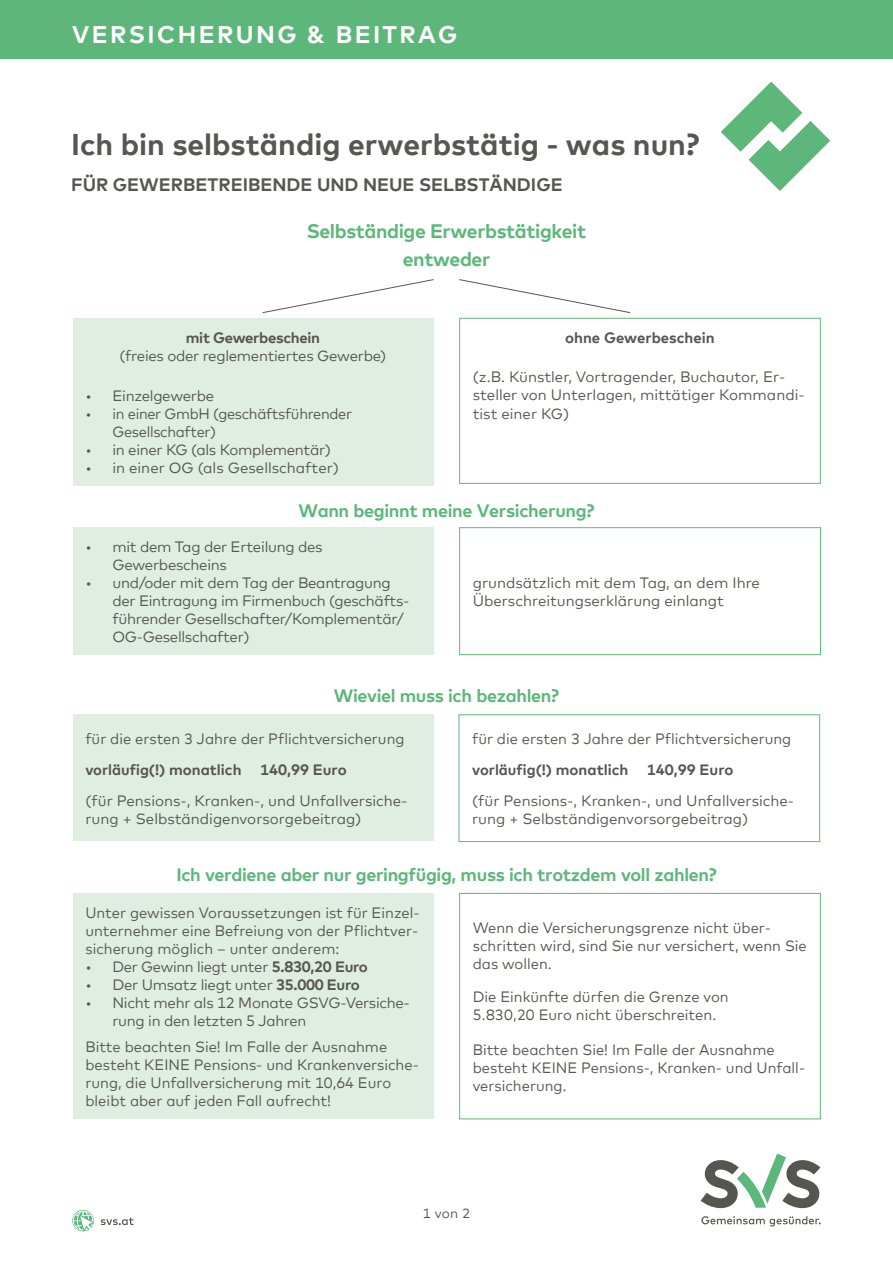
<style>
.page{position:relative;width:893px;height:1263px;background:#fff}
.page>*{position:absolute;margin:0;border:0;box-sizing:border-box;transform-origin:0 0}
.t1{font:700 30px "Mark Offc Pro";color:#575651}
.t2{font:700 24px "Mark Offc Pro";letter-spacing:.1em;color:#fff}
.t3{font:700 19.5px/28px "Mark Offc Pro";letter-spacing:-.02em;color:#5db77a;text-align:center}
.t4{font:700 18px "Mark Offc Pro";letter-spacing:-.02em;color:#5db77a}
.t5{font:700 18px "Mark Offc Pro";color:#575651}
.t6{font:15px/18px "Mark Offc Pro";color:#575651}
.t7{font:15px/18px "Mark Offc Pro";letter-spacing:-.02em;color:#575651}
.t8{font:700 15px "Mark Offc Pro";color:#575651}
.t9{font:700 15px "Mark Offc Pro";letter-spacing:-.02em;color:#575651}
.t10{font:13.5px "Mark Offc Pro";color:#575651}
.s1{font-weight:700}
</style>
<div class="page">
<div style="left:73px;top:318px;width:360px;height:168px;background:#dfeee0"></div>
<div style="left:73px;top:528px;width:361px;height:127px;background:#dfeee0"></div>
<div style="left:73px;top:714px;width:360px;height:127px;background:#dfeee0"></div>
<div style="left:73px;top:893px;width:360px;height:226px;background:#dfeee0"></div>
<div style="left:459px;top:318px;width:362px;height:166px;border:1px solid #5db77a"></div>
<div style="left:459px;top:527px;width:362px;height:128px;border:1px solid #5db77a"></div>
<div style="left:459px;top:714px;width:361px;height:128px;border:1px solid #5db77a"></div>
<div style="left:459px;top:893px;width:362px;height:226px;border:1px solid #5db77a"></div>
<svg style="left:262px;top:279px;width:172px;height:34px"></svg>
<svg style="left:459px;top:279px;width:172px;height:34px"></svg>
<div style="left:0;top:0;width:893px;height:59px;background:#5db77a"></div>
<svg style="left:721px;top:82px;width:109px;height:109px"></svg>
<svg style="left:701px;top:1153px;width:119px;height:56px"></svg>
<svg style="left:701px;top:1216px;width:120px;height:10px"></svg>
<svg style="left:72px;top:1210px;width:22px;height:21px"></svg>
<svg style="left:101px;top:1217px;width:33px;height:8px"></svg>
<h2 class="t2" style="left:72px;top:16px;width:387px">VERSICHERUNG &amp; BEITRAG</h2>
<h1 class="t1" style="left:71px;top:122px;width:630px">Ich bin selbständig erwerbstätig - was nun?</h1>
<p class="t5" style="left:71px;top:171px;width:493px">FÜR GEWERBETREIBENDE UND NEUE SELBSTÄNDIGE</p>
<h3 class="t3" style="left:307px;top:215px;width:281px">Selbständige Erwerbstätigkeit entweder</h3>
<p class="t9" style="left:186px;top:326px;width:136px">mit Gewerbeschein</p>
<p class="t7" style="left:119px;top:345px;width:268px">(freies oder reglementiertes Gewerbe)</p>
<p class="t7" style="left:85px;top:386px;width:130px">• Einzelgewerbe</p>
<p class="t7" style="left:112px;top:404px;width:241px;text-indent:-27px">• in einer GmbH (geschäftsführender<br>Gesellschafter)</p>
<p class="t7" style="left:85px;top:440px;width:247px">• in einer KG (als Komplementär)</p>
<p class="t6" style="left:85px;top:458px;width:255px">• in einer OG (als Gesellschafter)</p>
<p class="t8" style="left:565px;top:326px;width:151px">ohne Gewerbeschein</p>
<p class="t6" style="left:473px;top:367px;width:333px">(z.B. Künstler, Vortragender, Buchautor, Er&shy;steller von Unterlagen, mittätiger Kommandi&shy;tist einer KG)</p>
<p class="t4" style="left:298px;top:497px;width:298px">Wann beginnt meine Versicherung?</p>
<p class="t7" style="left:112px;top:537px;width:212px;text-indent:-27px">• mit dem Tag der Erteilung des<br>Gewerbescheins</p>
<p class="t7" style="left:112px;top:573px;width:299px;text-indent:-27px">• und/oder mit dem Tag der Beantragung der Eintragung im Firmenbuch (geschäfts&shy;führender Gesellschafter/Komplementär/ OG-Gesellschafter)</p>
<p class="t6" style="left:473px;top:573px;width:289px">grundsätzlich mit dem Tag, an dem Ihre<br>Überschreitungserklärung einlangt</p>
<p class="t4" style="left:334px;top:682px;width:227px">Wieviel muss ich bezahlen?</p>
<p class="t6" style="left:85px;top:728px;width:321px">für die ersten 3 Jahre der Pflichtversicherung</p>
<p class="t8" style="left:85px;top:758px;width:263px">vorläufig(!) monatlich 140,99 Euro</p>
<p class="t6" style="left:85px;top:790px;width:324px">(für Pensions-, Kranken-, und Unfallversiche&shy;rung + Selbständigenvorsorgebeitrag)</p>
<p class="t6" style="left:472px;top:729px;width:321px">für die ersten 3 Jahre der Pflichtversicherung</p>
<p class="t8" style="left:472px;top:758px;width:263px">vorläufig(!) monatlich 140,99 Euro</p>
<p class="t6" style="left:472px;top:790px;width:324px">(für Pensions-, Kranken-, und Unfallversiche&shy;rung + Selbständigenvorsorgebeitrag)</p>
<p class="t4" style="left:176px;top:861px;width:542px">Ich verdiene aber nur geringfügig, muss ich trotzdem voll zahlen?</p>
<p class="t6" style="left:85px;top:902px;width:336px;text-align:justify">Unter gewissen Voraussetzungen ist für Einzel&shy;unternehmer eine Befreiung von der Pflichtver&shy;sicherung möglich – unter anderem:</p>
<p class="t7" style="left:85px;top:956px;width:284px">• Der Gewinn liegt unter <span class="s1">5.830,20 Euro</span></p>
<p class="t7" style="left:85px;top:974px;width:276px">• Der Umsatz liegt unter <span class="s1">35.000 Euro</span></p>
<p class="t7" style="left:112px;top:992px;width:299px;text-indent:-27px">• Nicht mehr als 12 Monate GSVG-Versiche&shy;rung in den letzten 5 Jahren</p>
<p class="t6" style="left:85px;top:1037px;width:335px">Bitte beachten Sie! Im Falle der Ausnahme besteht KEINE Pensions- und Krankenversiche&shy;rung, die Unfallversicherung mit 10,64 Euro bleibt aber auf jeden Fall aufrecht!</p>
<p class="t6" style="left:473px;top:918px;width:336px">Wenn die Versicherungsgrenze nicht über&shy;schritten wird, sind Sie nur versichert, wenn Sie das wollen.</p>
<p class="t6" style="left:473px;top:986px;width:257px">Die Einkünfte dürfen die Grenze von<br>5.830,20 Euro nicht überschreiten.</p>
<p class="t6" style="left:473px;top:1039px;width:334px">Bitte beachten Sie! Im Falle der Ausnahme besteht KEINE Pensions-, Kranken- und Unfall&shy;versicherung.</p>
<p class="t10" style="left:423px;top:1203px;width:49px">1 von 2</p>
</div>
